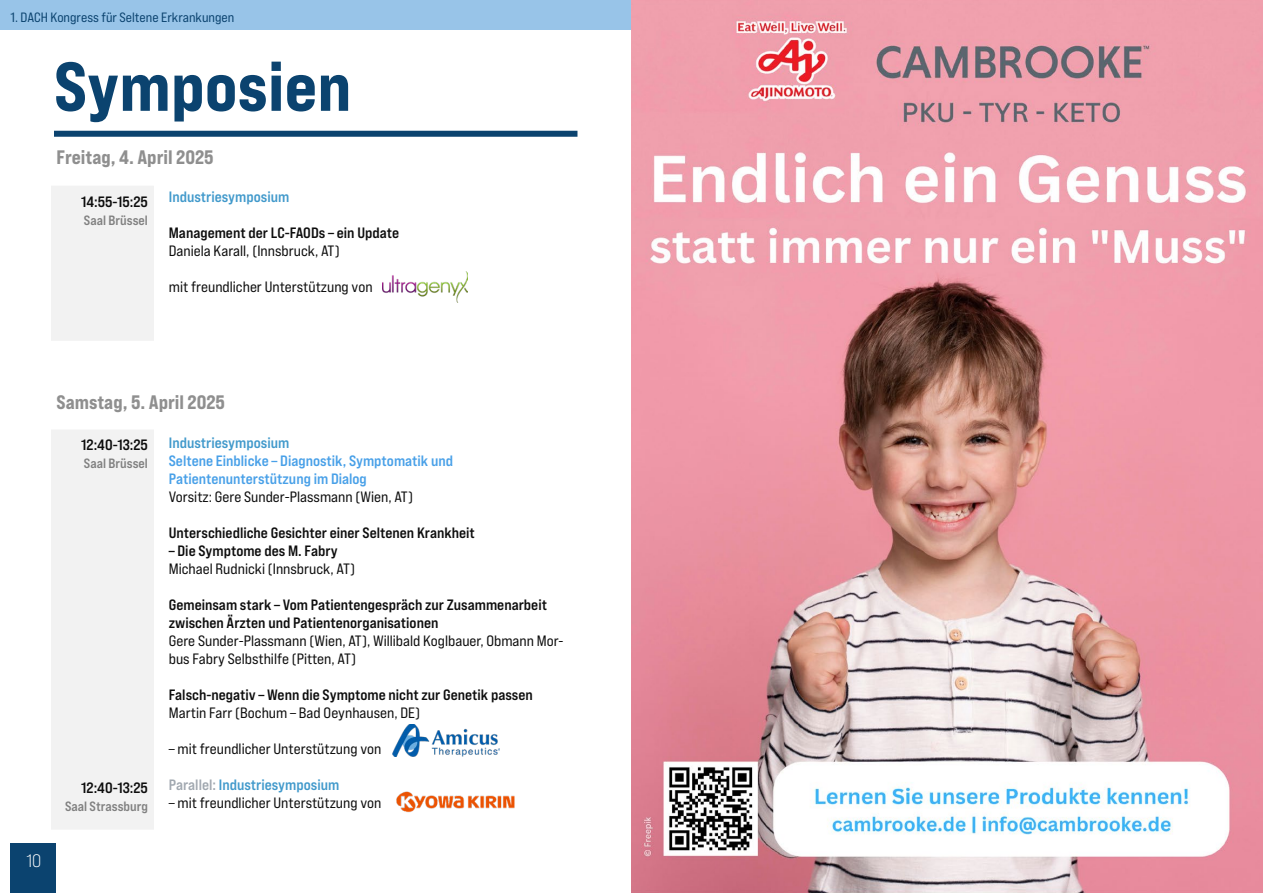
<style>
.page{position:relative;width:1263px;height:893px;background:#fff}
.page>*{position:absolute;margin:0;border:0;box-sizing:border-box;transform-origin:0 0}
.t1{font:69px "Bebas Neue Pro Exp Eb";color:#0b436f}
.t2{font:19.5px "Bebas Neue Pro Exp Eb";color:#8f8f8f}
.t3{font:18px "Bebas Neue Pro Exp Bk";color:#fff}
.t4{font:15px/18px "Bebas Neue Pro Exp Rg";color:#0d0d0d}
.t5{font:15px/18px "Bebas Neue Pro Exp Bd";color:#0d0d0d}
.t6{font:15px/18px "Bebas Neue Pro Exp Bd";color:#48a0e8}
.t7{font:15px "Bebas Neue Pro Exp Bd";color:#4199cb}
.t8{font:13.5px "Bebas Neue Pro Exp Rg";color:#0b436f}
.t9{font:13.5px "Bebas Neue Pro Exp Bd";color:#808080}
.s1{color:#a1a8b0}
</style>
<div class="page">
<div style="left:0;top:0;width:631px;height:30px;background:#98c4e8"></div>
<div style="left:10px;top:843px;width:45px;height:50px;background:#0b436f"></div>
<div style="left:54px;top:432px;width:97px;height:395px;background:#f2f2f2"></div>
<div style="left:51px;top:429px;width:103px;height:401px;border:6px solid #f2f2f2"></div>
<div style="left:54px;top:189px;width:97px;height:149px;background:#f2f2f2"></div>
<div style="left:51px;top:186px;width:103px;height:155px;border:6px solid #f2f2f2"></div>
<div style="left:54px;top:131px;width:523px;height:6px;background:#0b436f"></div>
<img style="left:392px;top:725px;width:107px;height:31px">
<img style="left:396px;top:791px;width:119px;height:22px">
<img style="left:383px;top:271px;width:85px;height:32px">
<img style="left:631px;top:0;width:632px;height:893px">
<p class="t8" style="left:11px;top:9px;width:225px">1. DACH Kongress für Seltene Erkrankungen</p>
<p class="t1" style="left:54px;top:44px;width:299px">Symposien</p>
<p class="t2" style="left:56px;top:145px;width:159px">Freitag, 4. April 2025</p>
<p class="t5" style="left:81px;top:192px;width:68px">14:55-15:25</p>
<p class="t9" style="left:84px;top:212px;width:66px">Saal Brüssel</p>
<p class="t7" style="left:169px;top:187px;width:122px">Industriesymposium</p>
<p class="t5" style="left:169px;top:223px;width:232px">Management der LC-FAODs – ein Update</p>
<p class="t4" style="left:169px;top:241px;width:172px">Daniela Karall, (Innsbruck, AT)</p>
<p class="t4" style="left:169px;top:277px;width:205px">mit freundlicher Unterstützung von</p>
<p class="t3" style="left:27px;top:850px;width:16px">10</p>
<p class="t2" style="left:56px;top:390px;width:170px">Samstag, 5. April 2025</p>
<p class="t5" style="left:81px;top:436px;width:68px">12:40-13:25</p>
<p class="t9" style="left:84px;top:455px;width:66px">Saal Brüssel</p>
<p class="t7" style="left:169px;top:433px;width:122px">Industriesymposium</p>
<p class="t6" style="left:169px;top:451px;width:286px">Seltene Einblicke – Diagnostik, Symptomatik und<br>Patientenunterstützung im Dialog</p>
<p class="t4" style="left:169px;top:487px;width:246px">Vorsitz: Gere Sunder-Plassmann (Wien, AT)</p>
<p class="t5" style="left:169px;top:523px;width:308px">Unterschiedliche Gesichter einer Seltenen Krankheit</p>
<p class="t5" style="left:169px;top:541px;width:170px">– Die Symptome des M. Fabry</p>
<p class="t4" style="left:169px;top:559px;width:188px">Michael Rudnicki (Innsbruck, AT)</p>
<p class="t5" style="left:169px;top:595px;width:380px">Gemeinsam stark – Vom Patientengespräch zur Zusammenarbeit zwischen Ärzten und Patientenorganisationen</p>
<p class="t4" style="left:169px;top:631px;width:396px">Gere Sunder-Plassmann (Wien, AT), Willibald Koglbauer, Obmann Mor&shy;bus Fabry Selbsthilfe (Pitten, AT)</p>
<p class="t5" style="left:169px;top:685px;width:366px">Falsch-negativ – Wenn die Symptome nicht zur Genetik passen</p>
<p class="t4" style="left:169px;top:703px;width:253px">Martin Farr (Bochum – Bad Oeynhausen, DE)</p>
<p class="t4" style="left:169px;top:739px;width:214px">– mit freundlicher Unterstützung von</p>
<p class="t7" style="left:169px;top:775px;width:172px"><span class="s1">Parallel:</span> Industriesymposium</p>
<p class="t4" style="left:169px;top:793px;width:214px">– mit freundlicher Unterstützung von</p>
<p class="t5" style="left:81px;top:778px;width:68px">12:40-13:25</p>
<p class="t9" style="left:65px;top:797px;width:84px">Saal Strassburg</p>
</div>
